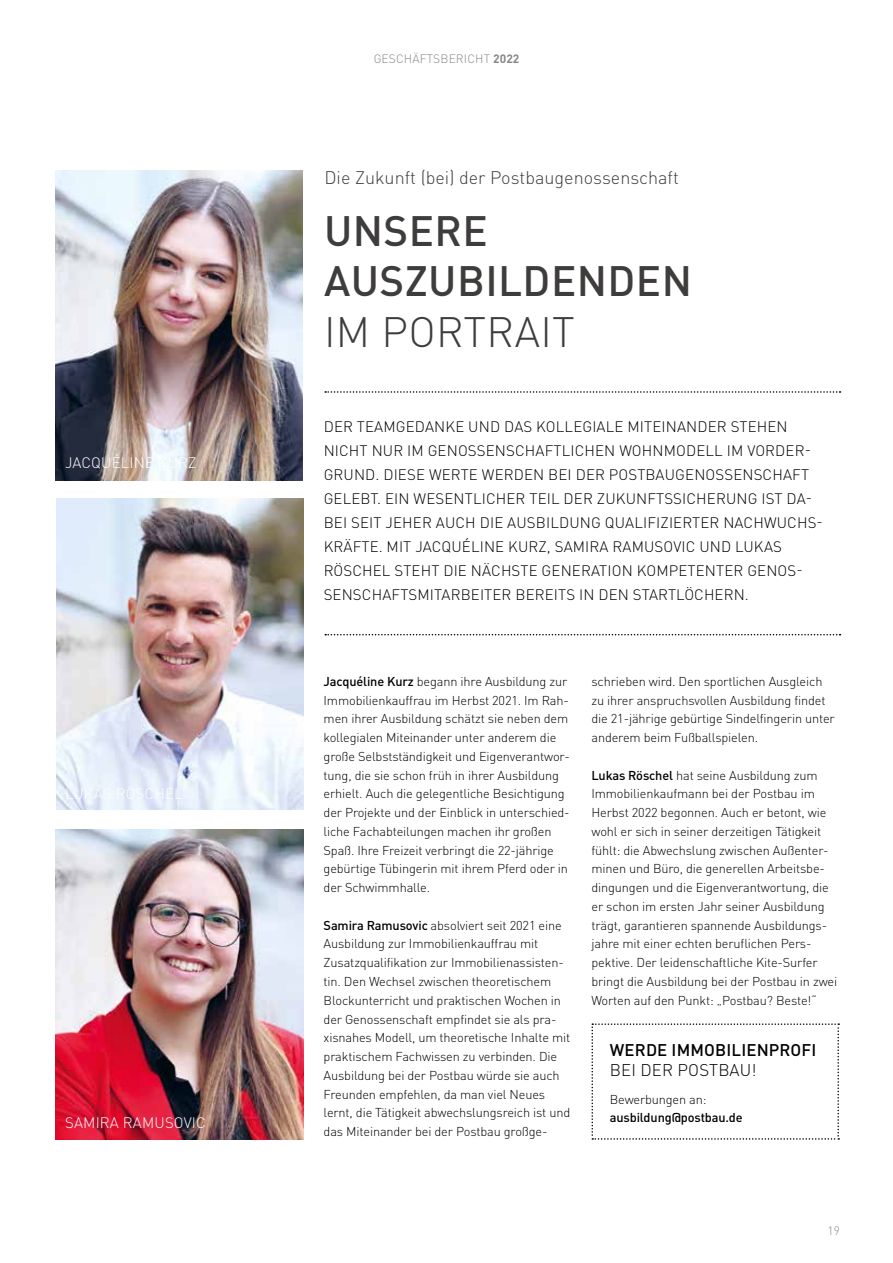
<style>
.page{position:relative;width:893px;height:1263px;background:#fff}
.page>*{position:absolute;margin:0;border:0;box-sizing:border-box;transform-origin:0 0}
.t1{font:500 42px/50.4px "DIN Pro";letter-spacing:.01em;color:#3e3d3c}
.t2{font:300 42px "DIN Pro";letter-spacing:.01em;color:#3e3d3c}
.t3{font:300 18px "DIN Pro";color:#3e3d3c}
.t4{font:500 16.8px "DIN Pro";letter-spacing:.01em;color:#000}
.t5{font:300 16.8px "DIN Pro";letter-spacing:.01em;color:#000}
.t6{font:300 15px/24px "DIN Pro";letter-spacing:.01em;color:#000}
.t7{font:300 15px "DIN Pro";letter-spacing:.01em;color:#fff}
.t8{font:300 12.75px/18.8px "DIN Pro";letter-spacing:-.01em;color:#000}
.t9{font:500 12.75px "DIN Pro";letter-spacing:-.01em;color:#000}
.t10{font:300 12px "DIN Pro";letter-spacing:.01em;color:#878787}
.s1{font-weight:700}
.s2{font-weight:500}
</style>
<div class="page">
<svg style="left:325px;top:391px;width:515px;height:2px"></svg>
<svg style="left:325px;top:634px;width:515px;height:1px"></svg>
<img style="left:57px;top:499px;width:247px;height:310px">
<img style="left:55px;top:170px;width:247px;height:310px">
<img style="left:55px;top:829px;width:248px;height:311px">
<svg style="left:591px;top:1023px;width:248px;height:117px"></svg>
<p class="t7" style="left:65px;top:451px;width:133px">JACQUÉLINE KURZ</p>
<p class="t7" style="left:65px;top:782px;width:119px">LUKAS RÖSCHEL</p>
<p class="t7" style="left:65px;top:1111px;width:142px">SAMIRA RAMUSOVIC</p>
<p class="t10" style="left:374px;top:50px;width:147px">GESCHÄFTSBERICHT <span class="s1">2022</span></p>
<h2 class="t3" style="left:324px;top:163px;width:356px">Die Zukunft (bei) der Postbaugenossenschaft</h2>
<h1 class="t1" style="left:324px;top:201px;width:369px">UNSERE<br>AUSZUBILDENDEN</h1>
<h1 class="t2" style="left:324px;top:299px;width:252px">IM PORTRAIT</h1>
<p class="t6" style="left:324px;top:414px;width:501px">DER TEAMGEDANKE UND DAS KOLLEGIALE MITEINANDER STEHEN NICHT NUR IM GENOSSENSCHAFTLICHEN WOHNMODELL IM VORDER-GRUND. DIESE WERTE WERDEN BEI DER POSTBAUGENOSSENSCHAFT GELEBT. EIN WESENTLICHER TEIL DER ZUKUNFTSSICHERUNG IST DA-BEI SEIT JEHER AUCH DIE AUSBILDUNG QUALIFIZIERTER NACHWUCHS-KRÄFTE. MIT JACQUÉLINE KURZ, SAMIRA RAMUSOVIC UND LUKAS RÖSCHEL STEHT DIE NÄCHSTE GENERATION KOMPETENTER GENOS-SENSCHAFTSMITARBEITER BEREITS IN DEN STARTLÖCHERN.</p>
<p class="t8" style="left:324px;top:671px;width:248px"><span class="s2">Jacquéline Kurz</span> begann ihre Ausbildung zur Immobilienkauffrau im Herbst 2021. Im Rah&shy;men ihrer Ausbildung schätzt sie neben dem kollegialen Miteinander unter anderem die große Selbstständigkeit und Eigenverantwor&shy;tung, die sie schon früh in ihrer Ausbildung erhielt. Auch die gelegentliche Besichtigung der Projekte und der Einblick in unterschied&shy;liche Fachabteilungen machen ihr großen Spaß. Ihre Freizeit verbringt die 22-jährige gebürtige Tübingerin mit ihrem Pferd oder in der Schwimmhalle.</p>
<p class="t8" style="left:324px;top:915px;width:248px"><span class="s2">Samira Ramusovic</span> absolviert seit 2021 eine Ausbildung zur Immobilienkauffrau mit Zusatzqualifikation zur Immobilienassisten&shy;tin. Den Wechsel zwischen theoretischem Blockunterricht und praktischen Wochen in der Genossenschaft empfindet sie als pra&shy;xisnahes Modell, um theoretische Inhalte mit praktischem Fachwissen zu verbinden. Die Ausbildung bei der Postbau würde sie auch Freunden empfehlen, da man viel Neues lernt, die Tätigkeit abwechslungsreich ist und das Miteinander bei der Postbau großge-</p>
<p class="t8" style="left:591px;top:671px;width:245px">schrieben wird. Den sportlichen Ausgleich zu ihrer anspruchsvollen Ausbildung findet die 21-jährige gebürtige Sindelfingerin unter anderem beim Fußballspielen.</p>
<p class="t8" style="left:591px;top:764px;width:247px"><span class="s2">Lukas Röschel</span> hat seine Ausbildung zum Immobilienkaufmann bei der Postbau im Herbst 2022 begonnen. Auch er betont, wie wohl er sich in seiner derzeitigen Tätigkeit fühlt: die Abwechslung zwischen Außenter&shy;minen und Büro, die generellen Arbeitsbe&shy;dingungen und die Eigenverantwortung, die er schon im ersten Jahr seiner Ausbildung trägt, garantieren spannende Ausbildungs&shy;jahre mit einer echten beruflichen Pers&shy;pektive. Der leidenschaftliche Kite-Surfer bringt die Ausbildung bei der Postbau in zwei Worten auf den Punkt: „Postbau? Beste!“</p>
<h3 class="t4" style="left:610px;top:1036px;width:208px">WERDE IMMOBILIENPROFI</h3>
<h3 class="t5" style="left:610px;top:1057px;width:148px">BEI DER POSTBAU!</h3>
<p class="t8" style="left:610px;top:1088px;width:98px">Bewerbungen an:</p>
<p class="t9" style="left:610px;top:1107px;width:134px">ausbildung@postbau.de</p>
<p class="t10" style="left:827px;top:1222px;width:14px">19</p>
</div>
